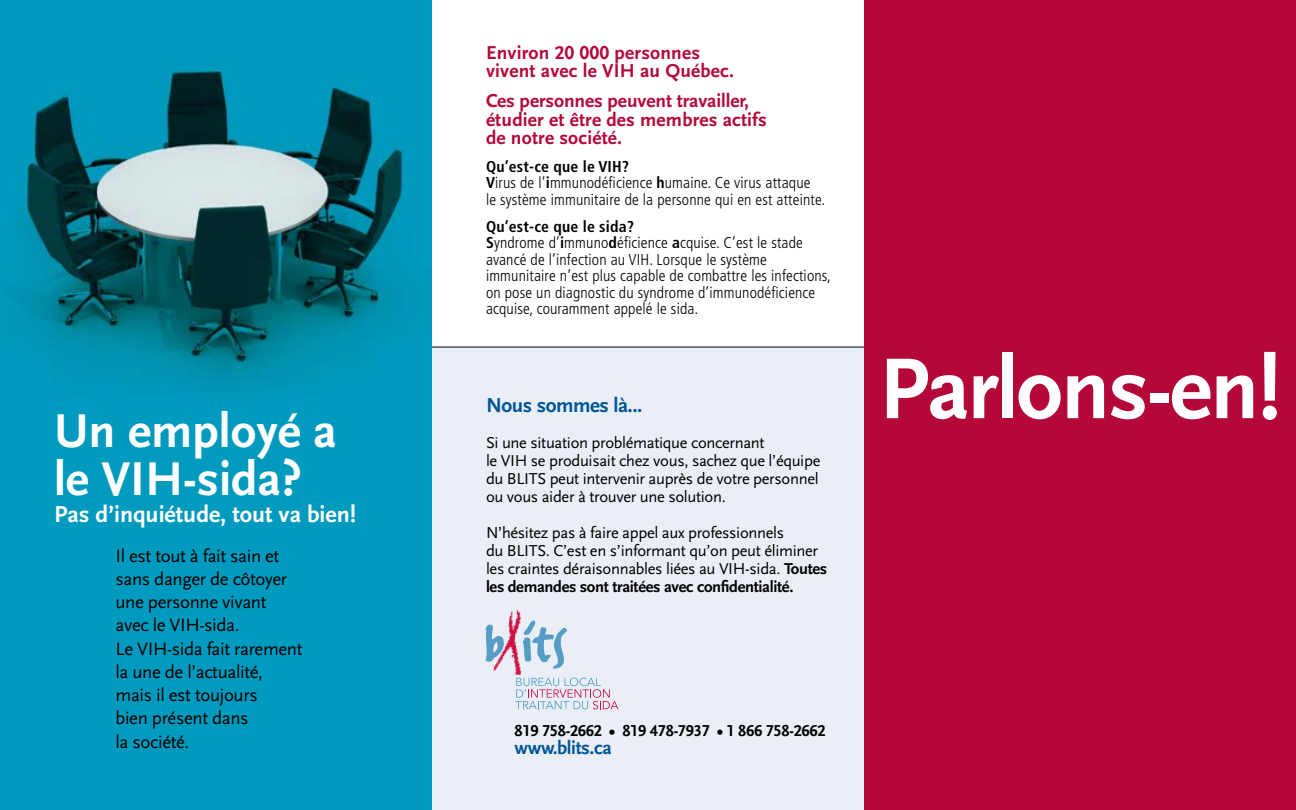
<style>
.page{position:relative;width:1296px;height:810px;background:#fff}
.page>*{position:absolute;margin:0;border:0;box-sizing:border-box;transform-origin:0 0}
.t1{font:700 90px "Scala Sans LF";letter-spacing:-.02em;color:#fff}
.t2{font:700 49.5px/48px "Scala Sans LF";color:#fff}
.t3{font:700 24px "Scala Sans";color:#fff}
.t4{font:700 21px "Scala Sans LF";letter-spacing:-.02em;color:#005695}
.t5{font:700 19.5px/18.8px "Scala Sans LF";letter-spacing:.01em;color:#b30838}
.t6{font:700 19.5px "Scala Sans LF";letter-spacing:-.02em;color:#005695}
.t7{font:18.75px/23.2px "Scala Sans";letter-spacing:-.02em;color:#000}
.t8{font:16.5px/18px "Scala Sans";letter-spacing:-.02em;color:#000}
.t9{font:700 16.5px "Scala Sans LF";letter-spacing:-.02em;color:#000}
.t10{font:300 condensed 15.75px/16.5px "Frutiger";letter-spacing:.01em;color:#000}
.s1{font-weight:700}
</style>
<div class="page">
<div style="left:864px;top:0;width:432px;height:810px;background:#b30838"></div>
<img style="left:0;top:0;width:432px;height:810px">
<div style="left:432px;top:347px;width:432px;height:463px;background:#eaeef6"></div>
<svg style="left:515px;top:678px;width:103px;height:31px"></svg>
<svg style="left:486px;top:624px;width:7px;height:38px"></svg>
<svg style="left:529px;top:620px;width:38px;height:49px"></svg>
<img style="left:493px;top:610px;width:36px;height:65px">
<hr style="left:432px;top:347px;width:432px;height:1px;background:#000">
<p class="t2" style="left:54px;top:408px;width:284px">Un employé a le VIH-sida?</p>
<p class="t3" style="left:54px;top:501px;width:304px">Pas d’inquiétude, tout va bien!</p>
<p class="t7" style="left:116px;top:544px;width:189px">Il est tout à fait sain et sans danger de côtoyer une personne vivant avec le VIH-sida.<br>Le VIH-sida fait rarement la une de l’actualité, mais il est toujours<br>bien présent dans<br>la société.</p>
<p class="t5" style="left:486px;top:43px;width:250px">Environ 20 000 personnes vivent avec le VIH au Québec.</p>
<p class="t5" style="left:486px;top:92px;width:282px">Ces personnes peuvent travailler, étudier et être des membres actifs de notre société.</p>
<p class="t10" style="left:486px;top:158px;width:341px"><span class="s1">Qu’est-ce que le VIH?<br>V</span>irus de l’<span class="s1">i</span>mmunodéficience <span class="s1">h</span>umaine. Ce virus attaque<br>le système immunitaire de la personne qui en est atteinte.</p>
<p class="t10" style="left:486px;top:219px;width:346px"><span class="s1">Qu’est-ce que le sida?<br>S</span>yndrome d’<span class="s1">i</span>mmuno<span class="s1">d</span>éficience <span class="s1">a</span>cquise. C’est le stade avancé de l’infection au VIH. Lorsque le système immunitaire n’est plus capable de combattre les infections, on pose un diagnostic du syndrome d’immunodéficience acquise, couramment appelé le sida.</p>
<p class="t4" style="left:486px;top:394px;width:158px">Nous sommes là...</p>
<p class="t8" style="left:486px;top:434px;width:336px">Si une situation problématique concernant<br>le VIH se produisait chez vous, sachez que l’équipe du BLITS peut intervenir auprès de votre personnel ou vous aider à trouver une solution.</p>
<p class="t8" style="left:486px;top:524px;width:343px">N’hésitez pas à faire appel aux professionnels<br>du BLITS. C’est en s’informant qu’on peut éliminer les craintes déraisonnables liées au VIH-sida. <span class="s1">Toutes les demandes sont traitées avec confidentialité.</span></p>
<p class="t9" style="left:515px;top:722px;width:313px">819 758-2662 • 819 478-7937 • 1 866 758-2662</p>
<p class="t6" style="left:514px;top:737px;width:99px">www.blits.ca</p>
<p class="t1" style="left:879px;top:341px;width:404px">Parlons-en!</p>
</div>
